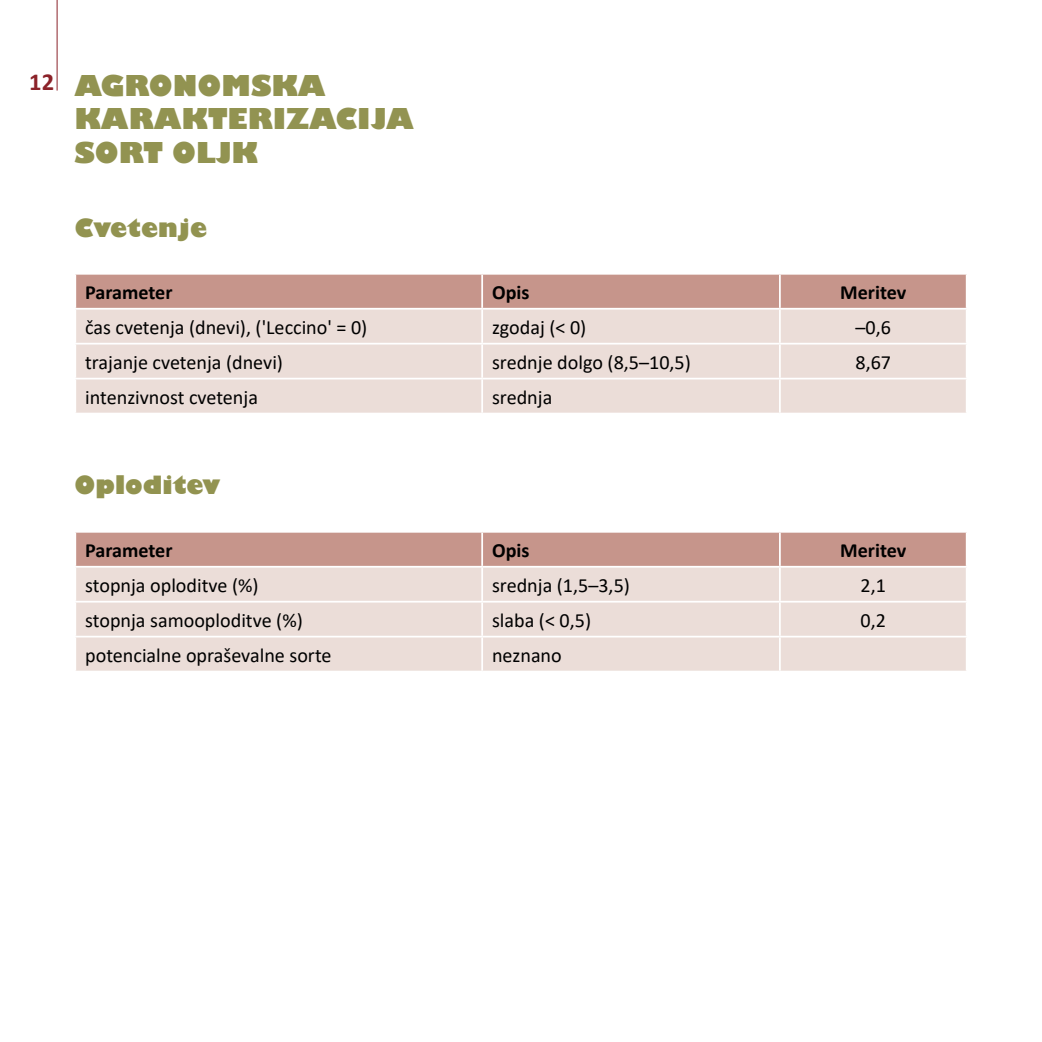
<style>
.page{position:relative;width:1042px;height:1042px;background:#fff}
.page>*{position:absolute;margin:0;border:0;box-sizing:border-box;transform-origin:0 0}
.t1{font:800 28px/33.6px "Gill Sans";color:#929351}
.t2{font:800 24.5px "Gill Sans";color:#929350}
.t3{font:20.12px "Calibri";color:#000}
.t4{font:700 20.12px "Calibri";color:#000}
</style>
<div class="page">
<hr style="left:57px;top:0;width:1px;height:91px;background:#8b222a">
<div style="left:76px;top:275px;width:890px;height:33px;background:#c6958b"></div>
<div style="left:76px;top:310px;width:890px;height:103px;background:#ebddd8"></div>
<hr style="left:481px;top:275px;width:2px;height:33px;background:#fff">
<hr style="left:779px;top:275px;width:2px;height:33px;background:#fff">
<hr style="left:481px;top:310px;width:2px;height:33px;background:#fff">
<hr style="left:779px;top:310px;width:2px;height:33px;background:#fff">
<hr style="left:74px;top:343px;width:408px;height:1px;background:#fff">
<hr style="left:482px;top:343px;width:298px;height:1px;background:#fff">
<hr style="left:481px;top:344px;width:2px;height:34px;background:#fff">
<hr style="left:780px;top:343px;width:187px;height:1px;background:#fff">
<hr style="left:779px;top:344px;width:2px;height:34px;background:#fff">
<hr style="left:74px;top:378px;width:408px;height:1px;background:#fff">
<hr style="left:482px;top:378px;width:298px;height:1px;background:#fff">
<hr style="left:481px;top:379px;width:2px;height:34px;background:#fff">
<hr style="left:780px;top:378px;width:187px;height:1px;background:#fff">
<hr style="left:779px;top:379px;width:2px;height:34px;background:#fff">
<div style="left:76px;top:533px;width:890px;height:33px;background:#c6958b"></div>
<div style="left:76px;top:567px;width:890px;height:104px;background:#ebddd8"></div>
<hr style="left:481px;top:533px;width:2px;height:33px;background:#fff">
<hr style="left:779px;top:533px;width:2px;height:33px;background:#fff">
<hr style="left:481px;top:567px;width:2px;height:34px;background:#fff">
<hr style="left:779px;top:567px;width:2px;height:34px;background:#fff">
<hr style="left:74px;top:601px;width:408px;height:1px;background:#fff">
<hr style="left:482px;top:601px;width:298px;height:1px;background:#fff">
<hr style="left:481px;top:602px;width:2px;height:34px;background:#fff">
<hr style="left:780px;top:601px;width:187px;height:1px;background:#fff">
<hr style="left:779px;top:602px;width:2px;height:34px;background:#fff">
<hr style="left:74px;top:636px;width:408px;height:1px;background:#fff">
<hr style="left:482px;top:636px;width:298px;height:1px;background:#fff">
<hr style="left:481px;top:637px;width:2px;height:34px;background:#fff">
<hr style="left:780px;top:636px;width:187px;height:1px;background:#fff">
<hr style="left:779px;top:637px;width:2px;height:34px;background:#fff">
<h1 class="t1" style="left:74px;top:70px;width:341px;text-indent:-45px"><sup>12</sup> AGRONOMSKA<br>KARAKTERIZACIJA<br>SORT OLJK</h1>
<p class="t2" style="left:74px;top:212px;width:134px">Cvetenje</p>
<p class="t4" style="left:85px;top:278px;width:89px">Parameter</p>
<p class="t4" style="left:492px;top:278px;width:39px">Opis</p>
<p class="t4" style="left:840px;top:278px;width:68px">Meritev</p>
<p class="t3" style="left:85px;top:313px;width:284px">čas cvetenja (dnevi), ('Leccino' = 0)</p>
<p class="t3" style="left:492px;top:313px;width:96px">zgodaj (&lt; 0)</p>
<p class="t3" style="left:855px;top:313px;width:37px">–0,6</p>
<p class="t3" style="left:85px;top:348px;width:199px">trajanje cvetenja (dnevi)</p>
<p class="t3" style="left:492px;top:348px;width:200px">srednje dolgo (8,5–10,5)</p>
<p class="t3" style="left:855px;top:348px;width:37px">8,67</p>
<p class="t3" style="left:85px;top:383px;width:174px">intenzivnost cvetenja</p>
<p class="t3" style="left:492px;top:383px;width:62px">srednja</p>
<p class="t2" style="left:74px;top:469px;width:148px">Oploditev</p>
<p class="t4" style="left:85px;top:536px;width:89px">Parameter</p>
<p class="t4" style="left:492px;top:536px;width:39px">Opis</p>
<p class="t4" style="left:840px;top:536px;width:68px">Meritev</p>
<p class="t3" style="left:85px;top:571px;width:175px">stopnja oploditve (%)</p>
<p class="t3" style="left:492px;top:571px;width:139px">srednja (1,5–3,5)</p>
<p class="t3" style="left:860px;top:571px;width:27px">2,1</p>
<p class="t3" style="left:85px;top:606px;width:219px">stopnja samooploditve (%)</p>
<p class="t3" style="left:492px;top:606px;width:101px">slaba (&lt; 0,5)</p>
<p class="t3" style="left:860px;top:606px;width:27px">0,2</p>
<p class="t3" style="left:85px;top:641px;width:248px">potencialne opraševalne sorte</p>
<p class="t3" style="left:492px;top:641px;width:71px">neznano</p>
</div>
